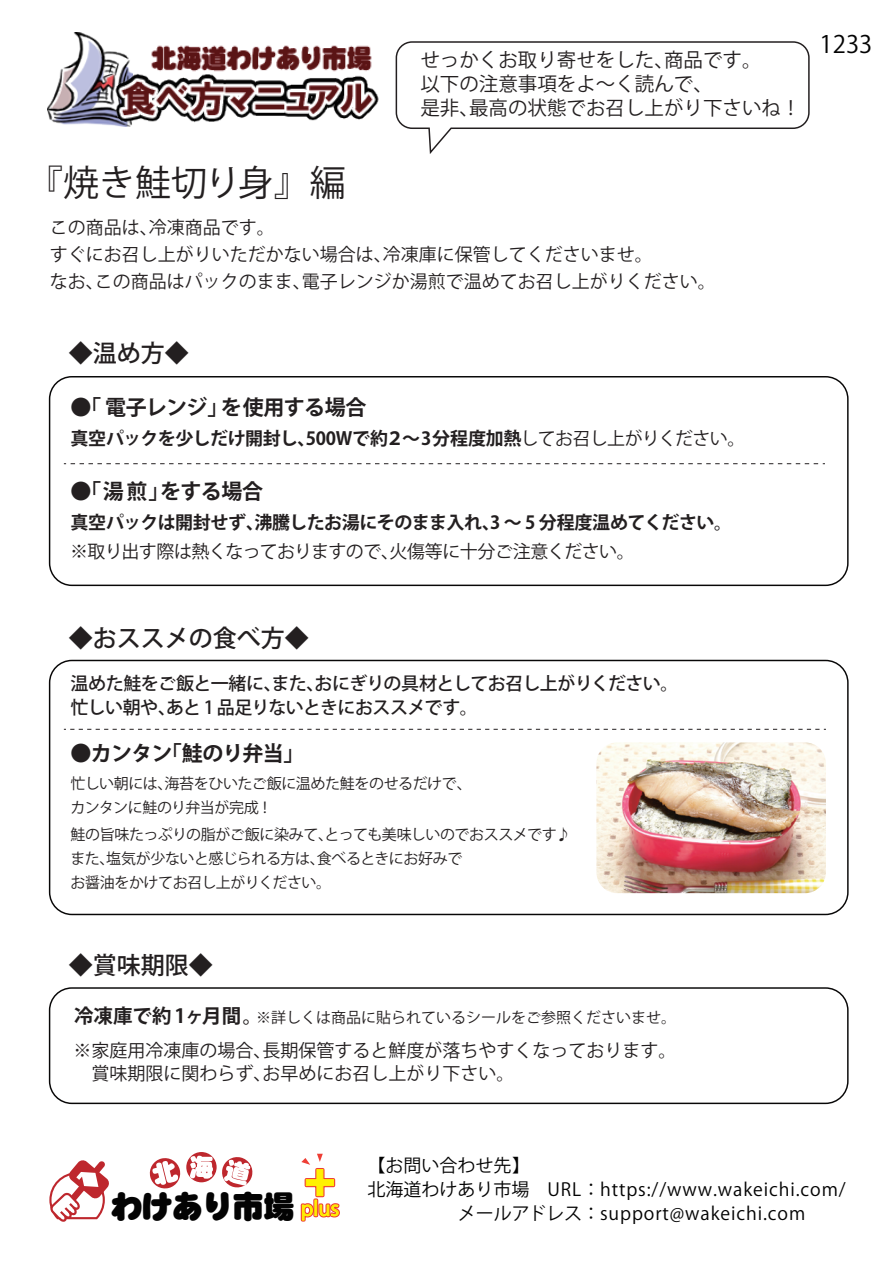
<style>
.page{position:relative;width:893px;height:1263px;background:#fff}
.page>*{position:absolute;margin:0;border:0;box-sizing:border-box;transform-origin:0 0}
.t1{font:36px "Koz Go Pr 6 N";color:#231f20}
.t2{font:31.95px "DF Maru Gothic SU WINP RKSJ H";letter-spacing:-.05em;color:#030303}
.t3{font:500 24px "Koz Go Pr 6 N";color:#231f20}
.t4{font:24px "Koz Go Pr 6 N";color:#030303}
.t5{font:700 21px "Koz Go Pr 6 N";letter-spacing:-.03em;color:#231f20}
.t6{font:19.5px/24px "Koz Go Pr 6 N";color:#231f20}
.t7{font:18px/27px "Koz Go Pr 6 N";color:#231f20}
.t8{font:700 18px "Koz Go Pr 6 N";letter-spacing:-.025em;color:#231f20}
.t9{font:18px/24px "Koz Go Pr 6 N";letter-spacing:.05em;color:#030303}
.t10{font:500 18px/24px "Koz Go Pr 6 N";letter-spacing:-.035em;color:#231f20}
.t11{font:18px "Koz Go Pr 6 N";letter-spacing:-.035em;color:#231f20}
.t12{font:15px/24px "Koz Go Pr 6 N";letter-spacing:-.025em;color:#231f20}
.t13{font:15px "Koz Go Pr 6 N";color:#231f20}
.s1{font-weight:400}
.s2{font-weight:700;font-size:19.5px}
.s3{font-family:"Koz Go Pr 6 N";font-size:19.5px;color:#f1d13c}
</style>
<div class="page">
<div style="left:49px;top:987px;width:800px;height:117px;border:1px solid #080707;border-radius:22px"></div>
<svg style="left:395px;top:41px;width:415px;height:113px"></svg>
<img style="left:48px;top:32px;width:84px;height:95px">
<img style="left:113px;top:72px;width:266px;height:53px">
<img style="left:117px;top:75px;width:261px;height:46px">
<img style="left:147px;top:45px;width:229px;height:31px">
<div style="left:49px;top:376px;width:800px;height:210px;border:1px solid #080707;border-radius:22px"></div>
<svg style="left:149px;top:1158px;width:32px;height:31px"></svg>
<div style="left:186px;top:1152px;width:31px;height:30px;background:#be272d;border-radius:50%"></div>
<svg style="left:190px;top:1156px;width:23px;height:23px"></svg>
<svg style="left:222px;top:1157px;width:31px;height:31px"></svg>
<svg style="left:49px;top:1160px;width:60px;height:61px"></svg>
<svg style="left:299px;top:1102px;width:43px;height:120px"></svg>
<img style="left:596px;top:742px;width:230px;height:151px">
<svg style="left:64px;top:463px;width:761px;height:1px"></svg>
<svg style="left:64px;top:729px;width:762px;height:1px"></svg>
<h1 class="t1" style="left:27px;top:163px;width:320px">『焼き鮭切り身』編</h1>
<p class="t6" style="left:420px;top:48px;width:382px">せっかくお取り寄せをした、商品です。<br>以下の注意事項をよ～く読んで、<br>是非、最高の状態でお召し上がり下さいね！</p>
<p class="t7" style="left:50px;top:214px;width:668px">この商品は、冷凍商品です。<br>すぐにお召し上がりいただかない場合は、冷凍庫に保管してくださいませ。<br>なお、この商品はパックのまま、電子レンジか湯煎で温めてお召し上がりください。</p>
<h3 class="t3" style="left:69px;top:339px;width:122px">◆温め方◆</h3>
<p class="t5" style="left:70px;top:396px;width:298px">●「電子レンジ」を使用する場合</p>
<p class="t8" style="left:71px;top:429px;width:677px">真空パックを少しだけ開封し、500Wで約２～3分程度加熱<span class="s1">してお召し上がりください。</span></p>
<p class="t5" style="left:70px;top:480px;width:194px">●「湯煎」をする場合</p>
<p class="t8" style="left:71px;top:513px;width:663px">真空パックは開封せず、沸騰したお湯にそのまま入れ、3 ～ 5 分程度温めてください。</p>
<p class="t11" style="left:70px;top:541px;width:566px">※取り出す際は熱くなっておりますので、火傷等に十分ご注意ください。</p>
<h3 class="t3" style="left:69px;top:625px;width:242px">◆おススメの食べ方◆</h3>
<p class="t10" style="left:71px;top:672px;width:610px">温めた鮭をご飯と一緒に、また、おにぎりの具材としてお召し上がりください。忙しい朝や、あと 1 品足りないときにおススメです。</p>
<p class="t5" style="left:70px;top:742px;width:235px">●カンタン「鮭のり弁当」</p>
<p class="t12" style="left:70px;top:772px;width:403px">忙しい朝には、海苔をひいたご飯に温めた鮭をのせるだけで、カンタンに鮭のり弁当が完成！</p>
<p class="t12" style="left:70px;top:823px;width:502px">鮭の旨味たっぷりの脂がご飯に染みて、とっても美味しいのでおススメです♪また、塩気が少ないと感じられる方は、食べるときにお好みで<br>お醤油をかけてお召し上がりください。</p>
<h3 class="t3" style="left:69px;top:952px;width:146px">◆賞味期限◆</h3>
<p class="t13" style="left:74px;top:1009px;width:603px"><span class="s2">冷凍庫で約1ヶ月間。</span>※詳しくは商品に貼られているシールをご参照くださいませ。</p>
<p class="t7" style="left:74px;top:1040px;width:604px;line-height:22.5px">※家庭用冷凍庫の場合、長期保管すると鮮度が落ちやすくなっております。　賞味期限に関わらず、お早めにお召し上がり下さい。</p>
<h3 class="t4" style="left:820px;top:30px;width:54px">1233</h3>
<h2 class="t2" style="left:111px;top:1190px;width:230px">わけあり市場 <span class="s3">plus</span></h2>
<p class="t9" style="left:367px;top:1153px;width:480px">【お問い合わせ先】<br>北海道わけあり市場　URL：https://www.wakeichi.com/</p>
<p class="t9" style="left:458px;top:1201px;width:349px">メールアドレス：support@wakeichi.com</p>
</div>
